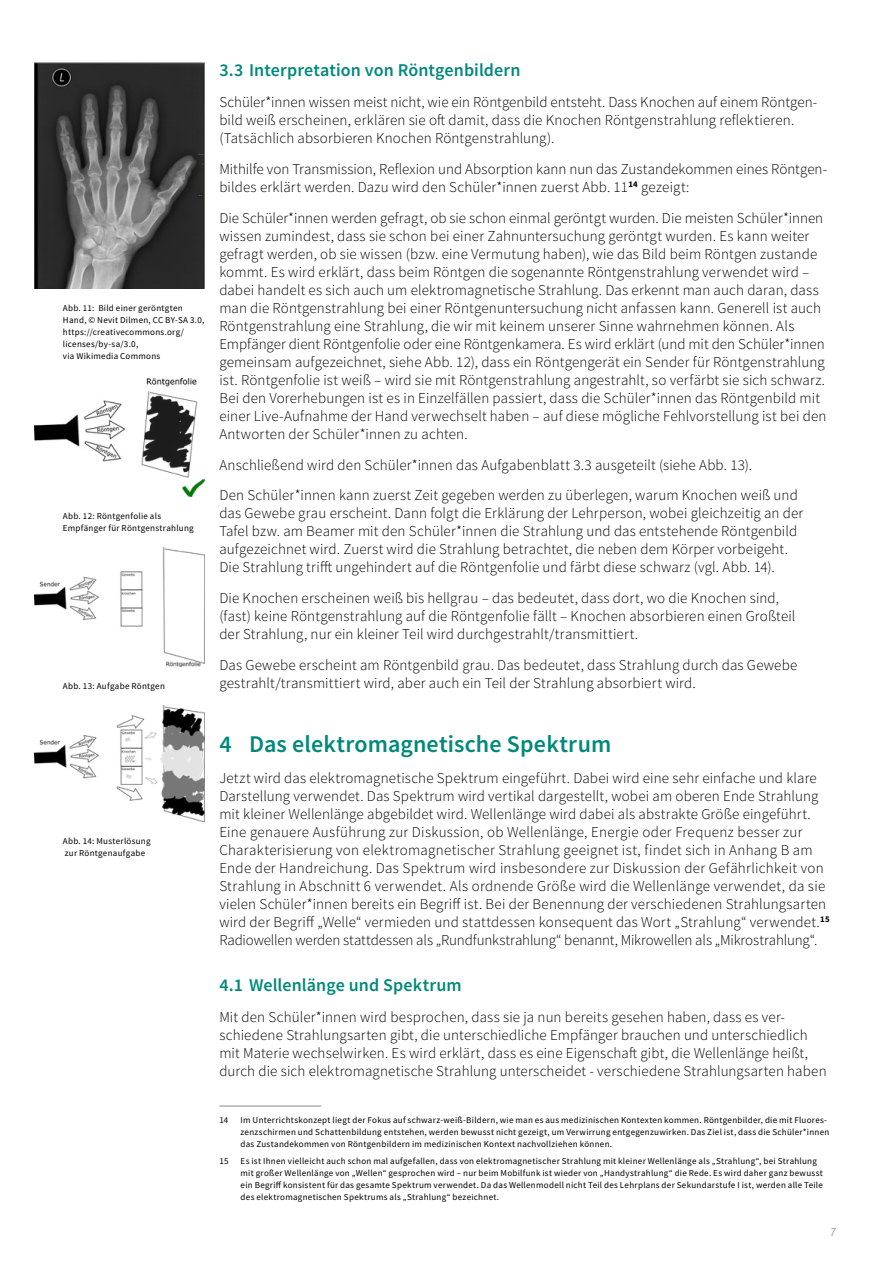
<style>
.page{position:relative;width:893px;height:1263px;background:#fff}
.page>*{position:absolute;margin:0;border:0;box-sizing:border-box;transform-origin:0 0}
.t1{font:600 24px "Source Sans Pro";letter-spacing:.005em;color:#00897a}
.t2{font:600 18px "Source Sans Pro";letter-spacing:.005em;color:#00897a}
.t3{font:300 15px/18px "Source Sans Pro";letter-spacing:.01em;color:#000}
.t4{font:italic 300 12px "Source Sans Pro";color:#555756}
.t5{font:9px/12px "Source Sans Pro";letter-spacing:.03em;color:#000}
</style>
<div class="page">
<hr style="left:219px;top:1106px;width:102px;height:1px;background:#878988">
<img style="left:34px;top:63px;width:170px;height:225px">
<img style="left:34px;top:379px;width:170px;height:117px">
<img style="left:34px;top:547px;width:170px;height:119px">
<img style="left:34px;top:706px;width:170px;height:115px">
<p class="t5" style="left:63px;top:302px;width:143px">Abb. 11: Bild einer geröntgten<br>Hand, © Nevit Dilmen, CC BY-SA 3.0, https://creativecommons.org/ licenses/by-sa/3.0,<br>via Wikimedia Commons</p>
<p class="t5" style="left:63px;top:510px;width:132px">Abb. 12: Röntgenfolie als<br>Empfänger für Röntgenstrahlung</p>
<p class="t5" style="left:63px;top:680px;width:104px">Abb. 13: Aufgabe Röntgen</p>
<p class="t2" style="left:219px;top:59px;width:303px">3.3 Interpretation von Röntgenbildern</p>
<p class="t3" style="left:219px;top:93px;width:598px">Schüler*innen wissen meist nicht, wie ein Röntgenbild entsteht. Dass Knochen auf einem Röntgen&shy;bild weiß erscheinen, erklären sie oft damit, dass die Knochen Röntgenstrahlung reflektieren. (Tatsächlich absorbieren Knochen Röntgenstrahlung).</p>
<p class="t3" style="left:219px;top:160px;width:608px">Mithilfe von Transmission, Reflexion und Absorption kann nun das Zustandekommen eines Röntgen&shy;bildes erklärt werden. Dazu wird den Schüler*innen zuerst Abb. 11<sup>14</sup> gezeigt:</p>
<p class="t3" style="left:219px;top:209px;width:609px">Die Schüler*innen werden gefragt, ob sie schon einmal geröntgt wurden. Die meisten Schüler*innen wissen zumindest, dass sie schon bei einer Zahnuntersuchung geröntgt wurden. Es kann weiter gefragt werden, ob sie wissen (bzw. eine Vermutung haben), wie das Bild beim Röntgen zustande kommt. Es wird erklärt, dass beim Röntgen die sogenannte Röntgenstrahlung verwendet wird – dabei handelt es sich auch um elektromagnetische Strahlung. Das erkennt man auch daran, dass man die Röntgenstrahlung bei einer Röntgenuntersuchung nicht anfassen kann. Generell ist auch Röntgenstrahlung eine Strahlung, die wir mit keinem unserer Sinne wahrnehmen können. Als Empfänger dient Röntgenfolie oder eine Röntgenkamera. Es wird erklärt (und mit den Schüler*innen gemeinsam aufgezeichnet, siehe Abb. 12), dass ein Röntgengerät ein Sender für Röntgenstrahlung ist. Röntgenfolie ist weiß – wird sie mit Röntgenstrahlung angestrahlt, so verfärbt sie sich schwarz.<br>Bei den Vorerhebungen ist es in Einzelfällen passiert, dass die Schüler*innen das Röntgenbild mit einer Live-Aufnahme der Hand verwechselt haben – auf diese mögliche Fehlvorstellung ist bei den Antworten der Schüler*innen zu achten.</p>
<p class="t3" style="left:219px;top:449px;width:580px;line-height:30.8px">Anschließend wird den Schüler*innen das Aufgabenblatt 3.3 ausgeteilt (siehe Abb. 13).<br>Den Schüler*innen kann zuerst Zeit gegeben werden zu überlegen, warum Knochen weiß und</p>
<p class="t3" style="left:219px;top:504px;width:585px">das Gewebe grau erscheint. Dann folgt die Erklärung der Lehrperson, wobei gleichzeitig an der Tafel bzw. am Beamer mit den Schüler*innen die Strahlung und das entstehende Röntgenbild aufgezeichnet wird. Zuerst wird die Strahlung betrachtet, die neben dem Körper vorbeigeht.<br>Die Strahlung trifft ungehindert auf die Röntgenfolie und färbt diese schwarz (vgl. Abb. 14).</p>
<p class="t3" style="left:219px;top:589px;width:578px">Die Knochen erscheinen weiß bis hellgrau – das bedeutet, dass dort, wo die Knochen sind, (fast) keine Röntgenstrahlung auf die Röntgenfolie fällt – Knochen absorbieren einen Großteil der Strahlung, nur ein kleiner Teil wird durchgestrahlt/transmittiert.</p>
<p class="t3" style="left:219px;top:656px;width:580px">Das Gewebe erscheint am Röntgenbild grau. Das bedeutet, dass Strahlung durch das Gewebe gestrahlt/transmittiert wird, aber auch ein Teil der Strahlung absorbiert wird.</p>
<p class="t5" style="left:63px;top:835px;width:89px">Abb. 14: Musterlösung zur Röntgenaufgabe</p>
<h1 class="t1" style="left:219px;top:728px;width:393px">4 Das elektromagnetische Spektrum</h1>
<p class="t3" style="left:219px;top:769px;width:612px">Jetzt wird das elektromagnetische Spektrum eingeführt. Dabei wird eine sehr einfache und klare Darstellung verwendet. Das Spektrum wird vertikal dargestellt, wobei am oberen Ende Strahlung mit kleiner Wellenlänge abgebildet wird. Wellenlänge wird dabei als abstrakte Größe eingeführt.<br>Eine genauere Ausführung zur Diskussion, ob Wellenlänge, Energie oder Frequenz besser zur Charakterisierung von elektromagnetischer Strahlung geeignet ist, findet sich in Anhang B am Ende der Handreichung. Das Spektrum wird insbesondere zur Diskussion der Gefährlichkeit von Strahlung in Abschnitt 6 verwendet. Als ordnende Größe wird die Wellenlänge verwendet, da sie vielen Schüler*innen bereits ein Begriff ist. Bei der Benennung der verschiedenen Strahlungsarten wird der Begriff „Welle“ vermieden und stattdessen konsequent das Wort „Strahlung“ verwendet.<sup>15<br></sup>Radiowellen werden stattdessen als „Rundfunkstrahlung“ benannt, Mikrowellen als „Mikrostrahlung“.</p>
<p class="t2" style="left:219px;top:973px;width:244px">4.1 Wellenlänge und Spektrum</p>
<p class="t3" style="left:219px;top:1008px;width:609px">Mit den Schüler*innen wird besprochen, dass sie ja nun bereits gesehen haben, dass es ver&shy;schiedene Strahlungsarten gibt, die unterschiedliche Empfänger brauchen und unterschiedlich mit Materie wechselwirken. Es wird erklärt, dass es eine Eigenschaft gibt, die Wellenlänge heißt, durch die sich elektromagnetische Strahlung unterscheidet - verschiedene Strahlungsarten haben</p>
<p class="t5" style="left:219px;top:1114px;width:11px">14</p>
<p class="t5" style="left:241px;top:1114px;width:590px">Im Unterrichtskonzept liegt der Fokus auf schwarz-weiß-Bildern, wie man es aus medizinischen Kontexten kommen. Röntgenbilder, die mit Fluores&shy;zenzschirmen und Schattenbildung entstehen, werden bewusst nicht gezeigt, um Verwirrung entgegenzuwirken. Das Ziel ist, dass die Schüler*innen das Zustandekommen von Röntgenbildern im medizinischen Kontext nachvollziehen können.</p>
<p class="t5" style="left:219px;top:1155px;width:11px">15</p>
<p class="t5" style="left:241px;top:1155px;width:584px">Es ist Ihnen vielleicht auch schon mal aufgefallen, dass von elektromagnetischer Strahlung mit kleiner Wellenlänge als „Strahlung“, bei Strahlung mit großer Wellenlänge von „Wellen“ gesprochen wird – nur beim Mobilfunk ist wieder von „Handystrahlung“ die Rede. Es wird daher ganz bewusst ein Begriff konsistent für das gesamte Spektrum verwendet. Da das Wellenmodell nicht Teil des Lehrplans der Sekundarstufe I ist, werden alle Teile des elektromagnetischen Spektrums als „Strahlung“ bezeichnet.</p>
<p class="t4" style="left:830px;top:1225px;width:7px">7</p>
</div>
